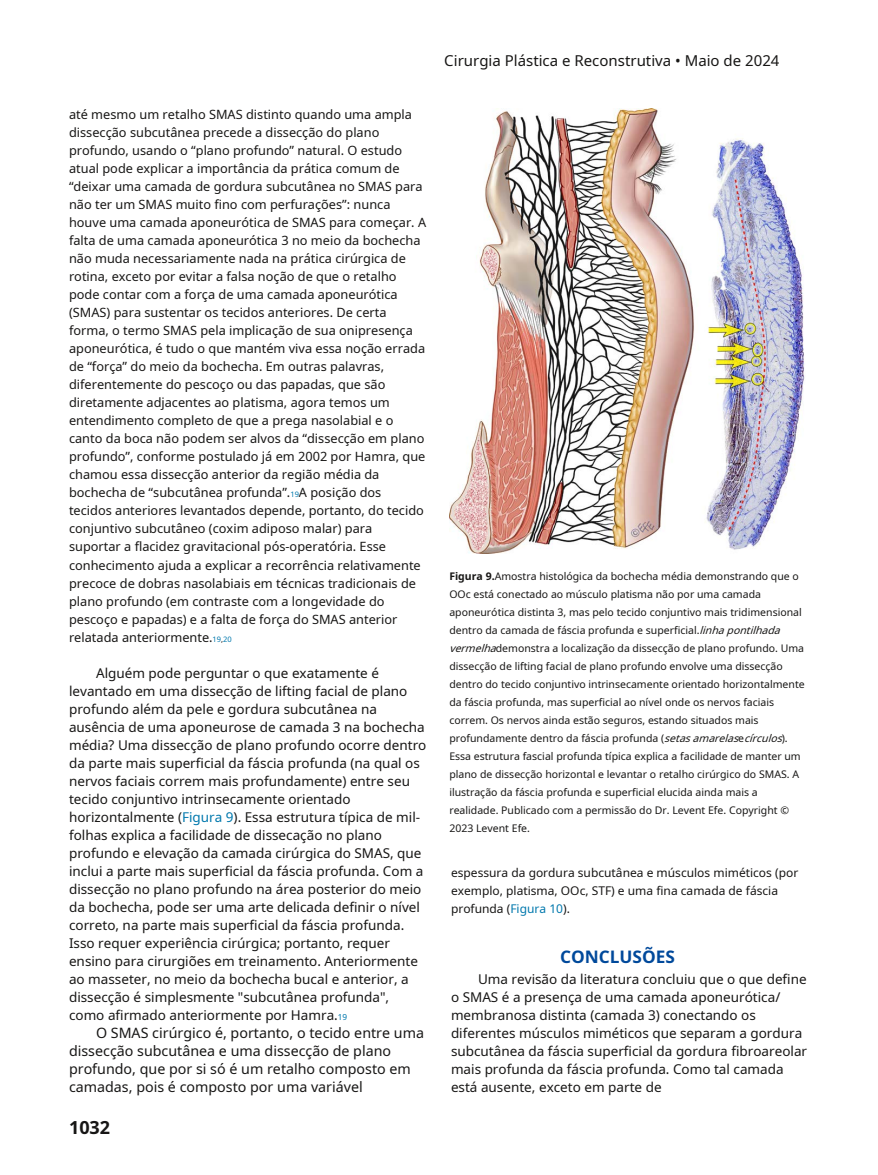
<style>
.page{position:relative;width:878px;height:1175px;background:#fff}
.page>*{position:absolute;margin:0;border:0;box-sizing:border-box;transform-origin:0 0}
.t1{font:700 18px "Noto Sans";color:#171615}
.t2{font:700 17.25px "Noto Sans";color:#00499b}
.t3{font:15px "Noto Sans";color:#171615}
.t4{font:14.25px/18px "Noto Sans";color:#171615}
.t5{font:13.5px/18px "Noto Sans";color:#171615}
.t6{font:12.75px/18px "Noto Sans";color:#171615}
.t7{font:12px/18px "Noto Sans";color:#171615}
.t8{font:10.5px/18px "Noto Sans";color:#171615}
.s1{font-size:7.5px;color:#0078ad}
.s2{font-size:7.5px}
.s3{color:#0078ad}
.s4{font-size:8.25px;color:#0078ad}
.s5{font-weight:700}
.s6{font-style:italic}
</style>
<div class="page">
<img style="left:449px;top:108px;width:356px;height:445px">
<p class="t6" style="left:69px;top:105px;width:358px">até mesmo um retalho SMAS distinto quando uma ampla dissecção subcutânea precede a dissecção do plano profundo, usando o “plano profundo” natural. O estudo atual pode explicar a importância da prática comum de “deixar uma camada de gordura subcutânea no SMAS para não ter um SMAS muito fino com perfurações”: nunca houve uma camada aponeurótica de SMAS para começar. A falta de uma camada aponeurótica 3 no meio da bochecha não muda necessariamente nada na prática cirúrgica de rotina, exceto por evitar a falsa noção de que o retalho pode contar com a força de uma camada aponeurótica (SMAS) para sustentar os tecidos anteriores. De certa forma, o termo SMAS pela implicação de sua onipresença aponeurótica, é tudo o que mantém viva essa noção errada de “força” do meio da bochecha. Em outras palavras, diferentemente do pescoço ou das papadas, que são diretamente adjacentes ao platisma, agora temos um entendimento completo de que a prega nasolabial e o canto da boca não podem ser alvos da “dissecção em plano profundo”, conforme postulado já em 2002 por Hamra, que chamou essa dissecção anterior da região média da bochecha de “subcutânea profunda”.<span class="s1">19</span>A posição dos tecidos anteriores levantados depende, portanto, do tecido conjuntivo subcutâneo (coxim adiposo malar) para suportar a flacidez gravitacional pós-operatória. Esse conhecimento ajuda a explicar a recorrência relativamente precoce de dobras nasolabiais em técnicas tradicionais de plano profundo (em contraste com a longevidade do pescoço e papadas) e a falta de força do SMAS anterior relatada anteriormente.<span class="s1">19</span><span class="s2">,</span><span class="s1">20</span></p>
<p class="t5" style="left:69px;top:663px;width:359px;text-indent:27px">Alguém pode perguntar o que exatamente é levantado em uma dissecção de lifting facial de plano profundo além da pele e gordura subcutânea na ausência de uma aponeurose de camada 3 na bochecha média? Uma dissecção de plano profundo ocorre dentro da parte mais superficial da fáscia profunda (na qual os nervos faciais correm mais profundamente) entre seu tecido conjuntivo intrinsecamente orientado horizontalmente (<span class="s3">Figura 9</span>). Essa estrutura típica de mil&shy;folhas explica a facilidade de dissecação no plano profundo e elevação da camada cirúrgica do SMAS, que inclui a parte mais superficial da fáscia profunda. Com a dissecção no plano profundo na área posterior do meio da bochecha, pode ser uma arte delicada definir o nível correto, na parte mais superficial da fáscia profunda.<br>Isso requer experiência cirúrgica; portanto, requer ensino para cirurgiões em treinamento. Anteriormente ao masseter, no meio da bochecha bucal e anterior, a dissecção é simplesmente "subcutânea profunda", como afirmado anteriormente por Hamra.<span class="s4">19</span></p>
<p class="t4" style="left:69px;top:1023px;width:356px;text-indent:27px">O SMAS cirúrgico é, portanto, o tecido entre uma dissecção subcutânea e uma dissecção de plano profundo, que por si só é um retalho composto em camadas, pois é composto por uma variável</p>
<h1 class="t1" style="left:69px;top:1115px;width:43px">1032</h1>
<p class="t3" style="left:444px;top:50px;width:337px">Cirurgia Plástica e Reconstrutiva • Maio de 2024</p>
<p class="t8" style="left:449px;top:567px;width:357px"><span class="s5">Figura 9.</span>Amostra histológica da bochecha média demonstrando que o OOc está conectado ao músculo platisma não por uma camada aponeurótica distinta 3, mas pelo tecido conjuntivo mais tridimensional dentro da camada de fáscia profunda e superficial.<span class="s6">linhapontilhada vermelha</span>demonstra a localização da dissecção de plano profundo. Uma dissecção de lifting facial de plano profundo envolve uma dissecção dentro do tecido conjuntivo intrinsecamente orientado horizontalmente da fáscia profunda, mas superficial ao nível onde os nervos faciais correm. Os nervos ainda estão seguros, estando situados mais profundamente dentro da fáscia profunda (<span class="s6">setasamarelas</span>e<span class="s6">círculos</span>).<br>Essa estrutura fascial profunda típica explica a facilidade de manter um plano de dissecção horizontal e levantar o retalho cirúrgico do SMAS. A ilustração da fáscia profunda e superficial elucida ainda mais a realidade. Publicado com a permissão do Dr. Levent Efe. Copyright © 2023 Levent Efe.</p>
<p class="t7" style="left:451px;top:863px;width:349px">espessura da gordura subcutânea e músculos miméticos (por exemplo, platisma, OOc, STF) e uma fina camada de fáscia profunda (<span class="s3">Figura 10</span>).</p>
<h2 class="t2" style="left:560px;top:944px;width:116px">CONCLUSÕES</h2>
<p class="t5" style="left:451px;top:969px;width:357px;text-indent:27px">Uma revisão da literatura concluiu que o que define o SMAS é a presença de uma camada aponeurótica/ membranosa distinta (camada 3) conectando os diferentes músculos miméticos que separam a gordura subcutânea da fáscia superficial da gordura fibroareolar mais profunda da fáscia profunda. Como tal camada está ausente, exceto em parte de</p>
</div>
